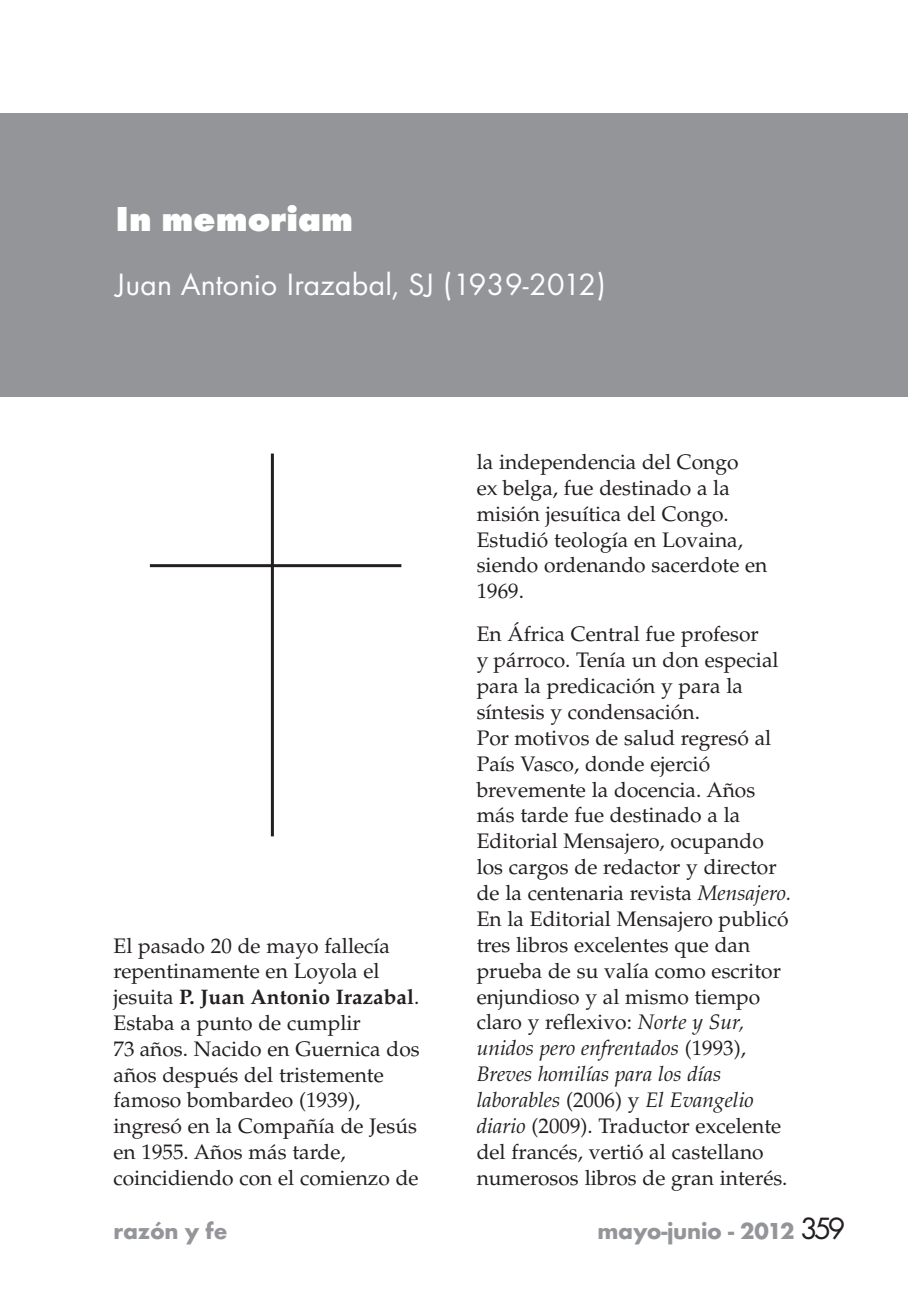
<style>
.page{position:relative;width:908px;height:1304px;background:#fff}
.page>*{position:absolute;margin:0;border:0;box-sizing:border-box;transform-origin:0 0}
.t1{font:800 36px "Futura T";color:#fff}
.t2{font:32px "Futura T";color:#fff}
.t3{font:700 24px "Futura T";letter-spacing:-.01em;color:#939598}
.t4{font:21px/25.8px "Palatino";color:#231f20}
.s1{font-weight:700}
.s2{font-style:italic}
.s3{font-weight:400;font-size:32px;color:#231f20}
</style>
<div class="page">
<div style="left:0;top:113px;width:907px;height:284px;background:#939598"></div>
<hr style="left:271px;top:454px;width:3px;height:382px;background:#231f20">
<hr style="left:150px;top:564px;width:251px;height:3px;background:#231f20">
<h1 class="t1" style="left:115px;top:205px;width:239px">In memoriam</h1>
<h2 class="t2" style="left:115px;top:272px;width:491px">Juan Antonio Irazabal, SJ (1939-2012)</h2>
<p class="t4" style="left:113px;top:935px;width:308px">El pasado 20 de mayo fallecía repentinamente en Loyola el jesuita <span class="s1">P. Juan Antonio Irazabal</span>.<br>Estaba a punto de cumplir<br>73 años. Nacido en Guernica dos años después del tristemente famoso bombardeo (1939), ingresó en la Compañía de Jesús en 1955. Años más tarde, coincidiendo con el comienzo de</p>
<p class="t4" style="left:476px;top:451px;width:292px">la independencia del Congo<br>ex belga, fue destinado a la misión jesuítica del Congo.<br>Estudió teología en Lovaina, siendo ordenando sacerdote en<br>1969.</p>
<p class="t4" style="left:476px;top:624px;width:316px">En África Central fue profesor<br>y párroco. Tenía un don especial para la predicación y para la síntesis y condensación.<br>Por motivos de salud regresó al<br>País Vasco, donde ejerció brevemente la docencia. Años más tarde fue destinado a la<br>Editorial Mensajero, ocupando los cargos de redactor y director de la centenaria revista <span class="s2">Mensajero.<br></span>En la Editorial Mensajero publicó tres libros excelentes que dan prueba de su valía como escritor enjundioso y al mismo tiempo claro y reflexivo: <span class="s2">Norte y Sur, unidos pero enfrentados</span> (1993),<br><span class="s2">Breves homilías para los días laborables</span> (2006) y <span class="s2">El Evangelio diario</span> (2009). Traductor excelente del francés, vertió al castellano numerosos libros de gran interés.</p>
<p class="t3" style="left:113px;top:1221px;width:115px">razón y fe</p>
<p class="t3" style="left:597px;top:1221px;width:249px">mayo-junio - 2012 <span class="s3">359</span></p>
</div>
